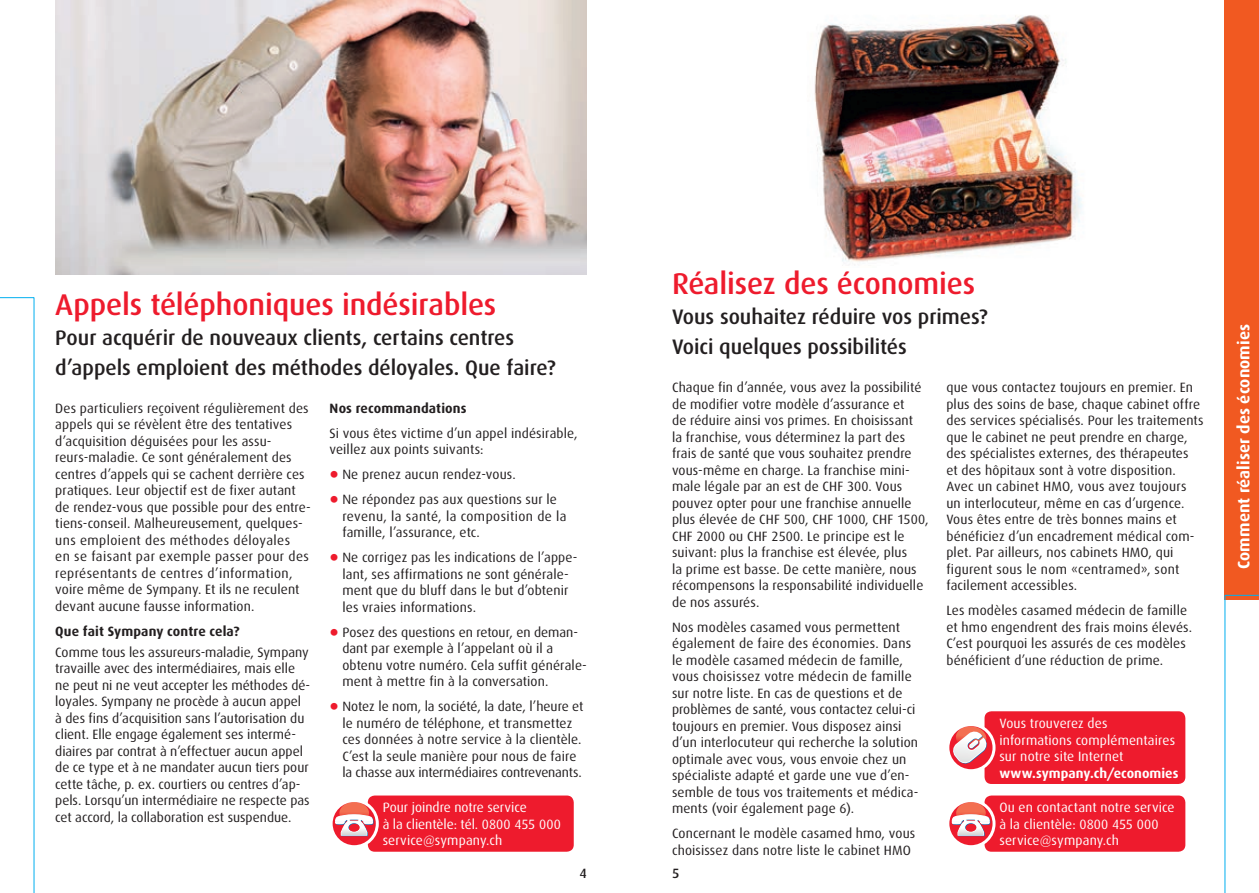
<style>
.page{position:relative;width:1259px;height:893px;background:#fff}
.page>*{position:absolute;margin:0;border:0;box-sizing:border-box;transform-origin:0 0}
.t1{font:500 30px "Dax";letter-spacing:-.005em;color:#ee1b2d}
.t2{font:500 21px/30px "Dax";letter-spacing:-.005em;color:#231f20}
.t3{font:700 16.5px "Dax";letter-spacing:.005em;color:#fff}
.t4{font:13.5px/16.5px "Dax";letter-spacing:.01em;color:#231f20}
.t5{font:13.5px/16.5px "Dax";letter-spacing:.005em;color:#fff}
.t6{font:700 13.5px "Dax";letter-spacing:.015em;color:#231f20}
.t7{font:700 13.5px "Dax";letter-spacing:.005em;color:#fff}
.t8{font:500 13.5px "Dax";color:#231f20}
.s1{font-weight:700;font-size:24px;color:#ee1b2d}
</style>
<div class="page">
<div style="left:366px;top:794px;width:209px;height:59px;background:#ee1b2d;border-radius:9px"></div>
<div style="left:365px;top:792px;width:212px;height:63px;border:3px solid #fff;border-radius:9px"></div>
<svg style="left:334px;top:800px;width:43px;height:47px"></svg>
<div style="left:330px;top:799px;width:49px;height:49px;border:3px solid #fff;border-radius:50%"></div>
<div style="left:983px;top:794px;width:203px;height:59px;background:#ee1b2d;border-radius:9px"></div>
<div style="left:981px;top:792px;width:207px;height:63px;border:3px solid #fff;border-radius:9px"></div>
<svg style="left:950px;top:800px;width:44px;height:47px"></svg>
<div style="left:946px;top:799px;width:49px;height:49px;border:3px solid #fff;border-radius:50%"></div>
<div style="left:983px;top:710px;width:203px;height:75px;background:#ee1b2d;border-radius:9px"></div>
<div style="left:981px;top:708px;width:207px;height:79px;border:3px solid #fff;border-radius:9px"></div>
<svg style="left:950px;top:724px;width:44px;height:47px"></svg>
<div style="left:946px;top:723px;width:49px;height:49px;border:3px solid #fff;border-radius:50%"></div>
<img style="left:55px;top:0;width:532px;height:275px">
<img style="left:814px;top:15px;width:269px;height:247px">
<div style="left:1225px;top:0;width:34px;height:600px;background:#f15921"></div>
<svg style="left:0;top:297px;width:34px;height:596px"></svg>
<svg style="left:1224px;top:595px;width:35px;height:298px"></svg>
<h1 class="t1" style="left:672px;top:267px;width:305px">Réalisez des économies</h1>
<h2 class="t2" style="left:672px;top:302px;width:317px">Vous souhaitez réduire vos primes?<br>Voici quelques possibilités</h2>
<p class="t4" style="left:672px;top:379px;width:258px">Chaque fin d’année, vous avez la possibilité de modifier votre modèle d’assurance et<br>de réduire ainsi vos primes. En choisissant<br>la franchise, vous déterminez la part des frais de santé que vous souhaitez prendre vous-même en charge. La franchise mini&shy;male légale par an est de CHF 300. Vous pouvez opter pour une franchise annuelle plus élevée de CHF 500, CHF 1000, CHF 1500, CHF 2000 ou CHF 2500. Le principe est le suivant: plus la franchise est élevée, plus<br>la prime est basse. De cette manière, nous récompensons la responsabilité individuelle de nos assurés.</p>
<p class="t4" style="left:672px;top:619px;width:248px">Nos modèles casamed vous permettent également de faire des économies. Dans le modèle casamed médecin de famille, vous choisissez votre médecin de famille sur notre liste. En cas de questions et de problèmes de santé, vous contactez celui-ci toujours en premier. Vous disposez ainsi d’un interlocuteur qui recherche la solution optimale avec vous, vous envoie chez un spécialiste adapté et garde une vue d’en&shy;semble de tous vos traitements et médica&shy;ments (voir également page 6).</p>
<p class="t4" style="left:672px;top:825px;width:245px">Concernant le modèle casamed hmo, vous choisissez dans notre liste le cabinet HMO</p>
<h1 class="t1" style="left:55px;top:288px;width:442px">Appels téléphoniques indésirables</h1>
<h2 class="t2" style="left:55px;top:323px;width:502px">Pour acquérir de nouveaux clients, certains centres d’appels emploient des méthodes déloyales. Que faire?</h2>
<p class="t4" style="left:55px;top:400px;width:257px">Des particuliers reçoivent régulièrement des appels qui se révèlent être des tentatives d’acquisition déguisées pour les assu&shy;reurs-maladie. Ce sont généralement des centres d’appels qui se cachent derrière ces pratiques. Leur objectif est de fixer autant de rendez-vous que possible pour des entre&shy;tiens-conseil. Malheureusement, quelques&shy;uns emploient des méthodes déloyales<br>en se faisant par exemple passer pour des représentants de centres d’information, voire même de Sympany. Et ils ne reculent devant aucune fausse information.</p>
<p class="t6" style="left:55px;top:624px;width:186px">Que fait Sympany contre cela?</p>
<p class="t4" style="left:55px;top:644px;width:256px">Comme tous les assureurs-maladie, Sympany travaille avec des intermédiaires, mais elle ne peut ni ne veut accepter les méthodes dé&shy;loyales. Sympany ne procède à aucun appel à des fins d’acquisition sans l’autorisation du client. Elle engage également ses intermé&shy;diaires par contrat à n’effectuer aucun appel de ce type et à ne mandater aucun tiers pour cette tâche, p. ex. courtiers ou centres d’ap&shy;pels. Lorsqu’un intermédiaire ne respecte pas cet accord, la collaboration est suspendue.</p>
<p class="t4" style="left:946px;top:379px;width:259px">que vous contactez toujours en premier. En plus des soins de base, chaque cabinet offre des services spécialisés. Pour les traitements que le cabinet ne peut prendre en charge, des spécialistes externes, des thérapeutes<br>et des hôpitaux sont à votre disposition.<br>Avec un cabinet HMO, vous avez toujours un interlocuteur, même en cas d’urgence.<br>Vous êtes entre de très bonnes mains et bénéficiez d’un encadrement médical com&shy;plet. Par ailleurs, nos cabinets HMO, qui figurent sous le nom «centramed», sont facilement accessibles.</p>
<p class="t4" style="left:946px;top:602px;width:247px">Les modèles casamed médecin de famille et hmo engendrent des frais moins élevés.<br>C’est pourquoi les assurés de ces modèles bénéficient d’une réduction de prime.</p>
<p class="t6" style="left:330px;top:400px;width:139px">Nos recommandations</p>
<p class="t4" style="left:330px;top:425px;width:250px">Si vous êtes victime d’un appel indésirable, veillez aux points suivants:</p>
<p class="t4" style="left:330px;top:467px;width:188px"><span class="s1">•</span> Ne prenez aucun rendez-vous.</p>
<p class="t4" style="left:342px;top:492px;width:226px;text-indent:-13px"><span class="s1">•</span> Ne répondez pas aux questions sur le revenu, la santé, la composition de la famille, l’assurance, etc.</p>
<p class="t4" style="left:342px;top:550px;width:236px;text-indent:-13px"><span class="s1">•</span> Ne corrigez pas les indications de l’appe&shy;lant, ses affirmations ne sont générale&shy;ment que du bluff dans le but d’obtenir les vraies informations.</p>
<p class="t4" style="left:342px;top:624px;width:246px;text-indent:-13px"><span class="s1">•</span> Posez des questions en retour, en deman&shy;dant par exemple à l’appelant où il a obtenu votre numéro. Cela suffit générale&shy;ment à mettre fin à la conversation.</p>
<p class="t4" style="left:342px;top:699px;width:243px;text-indent:-13px"><span class="s1">•</span> Notez le nom, la société, la date, l’heure et le numéro de téléphone, et transmettez ces données à notre service à la clientèle.<br>C’est la seule manière pour nous de faire la chasse aux intermédiaires contrevenants.</p>
<p class="t5" style="left:999px;top:715px;width:177px">Vous trouverez des informations complémentaires sur notre site Internet</p>
<p class="t7" style="left:999px;top:765px;width:180px">www.sympany.ch/economies</p>
<p class="t5" style="left:383px;top:799px;width:180px">Pour joindre notre service<br>à la clientèle: tél. 0800 455 000 service@sympany.ch</p>
<p class="t5" style="left:999px;top:799px;width:177px">Ou en contactant notre service à la clientèle: 0800 455 000 service@sympany.ch</p>
<p class="t8" style="left:579px;top:866px;width:9px">4</p>
<p class="t8" style="left:672px;top:866px;width:9px">5</p>
<p class="t3" style="left:1234px;top:569px;width:246px;rotate:-90deg">Comment réaliser des économies</p>
</div>
